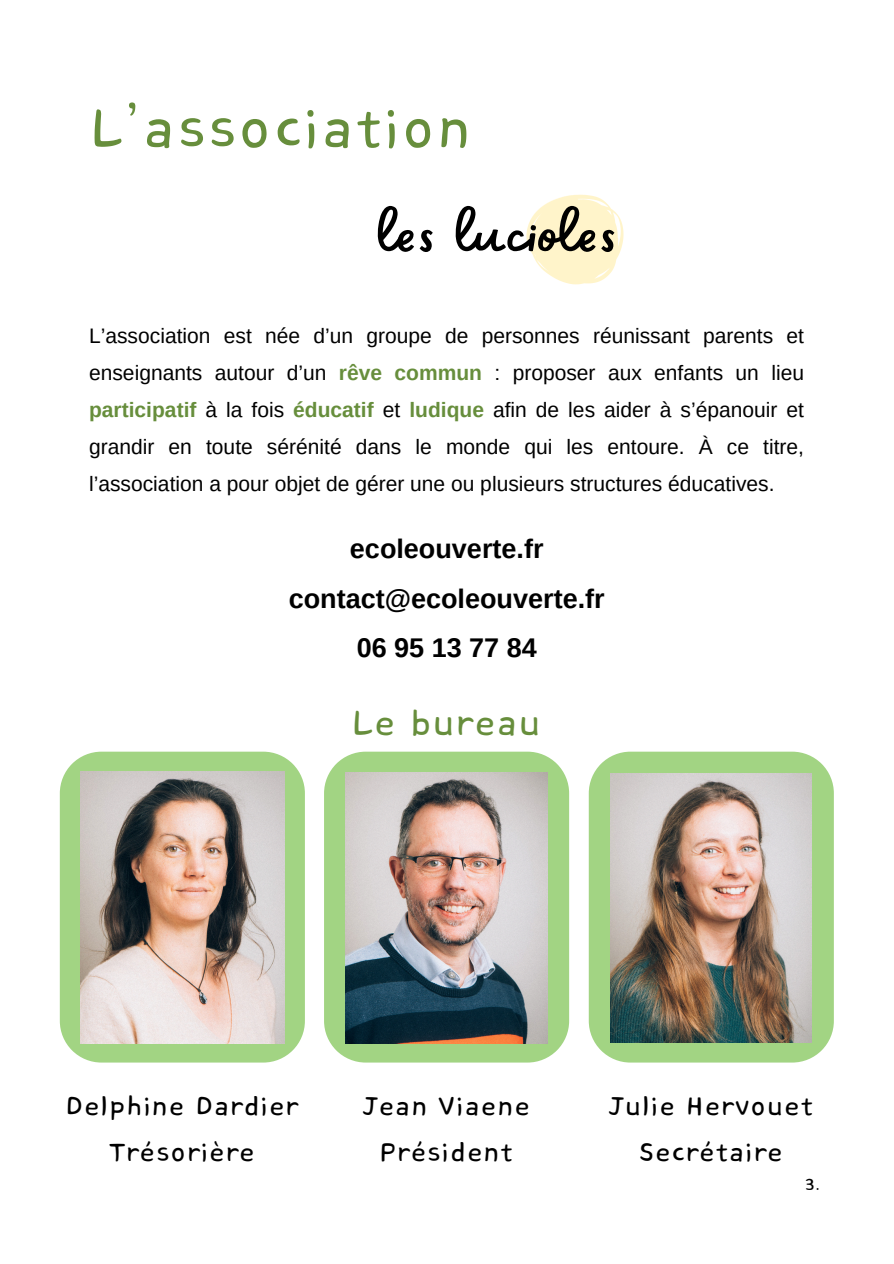
<style>
.page{position:relative;width:894px;height:1264px;background:#fff}
.page>*{position:absolute;margin:0;border:0;box-sizing:border-box;transform-origin:0 0}
.t1{font:69.75px/97.8px "Core Bandi Face";color:#678e3c}
.t2{font:45px "Core Bandi Face";color:#678e3c}
.t3{font:33px/46.2px "Core Bandi Face";color:#000;text-align:center}
.t4{font:700 27px/49.5px "Arimo";color:#000;text-align:center}
.t5{font:21px/37.2px "Arimo";color:#000;text-align:justify}
.t6{font:21px "Core Bandi Face";color:#000}
.s1{font-family:"Sweet Apricot";color:#000}
.s2{font-weight:700;color:#678e3c}
</style>
<div class="page">
<svg style="left:60px;top:751px;width:245px;height:311px;fill:#a2d483"></svg>
<svg style="left:526px;top:195px;width:97px;height:89px"></svg>
<svg style="left:324px;top:751px;width:245px;height:311px;fill:#a2d483"></svg>
<svg style="left:588px;top:751px;width:245px;height:311px;fill:#a2d483"></svg>
<img style="left:80px;top:771px;width:204px;height:272px">
<img style="left:345px;top:772px;width:202px;height:271px">
<img style="left:610px;top:773px;width:201px;height:269px">
<h4 class="t1" style="left:380px;top:82px;width:240px;text-indent:-290px">L’association<br><span class="s1">les lucioles</span></h4>
<p class="t5" style="left:89px;top:317px;width:716px">L’association est née d’un groupe de personnes réunissant parents et enseignants autour d’un <span class="s2">rêve commun</span> : proposer aux enfants un lieu <span class="s2">participatif</span> à la fois <span class="s2">éducatif</span> et <span class="s2">ludique</span> afin de les aider à s’épanouir et grandir en toute sérénité dans le monde qui les entoure. À ce titre, l’association a pour objet de gérer une ou plusieurs structures éducatives.</p>
<h3 class="t4" style="left:288px;top:524px;width:317px">ecoleouverte.fr contact@ecoleouverte.fr<br>06 95 13 77 84</h3>
<h2 class="t2" style="left:351px;top:699px;width:192px">Le bureau</h2>
<h3 class="t3" style="left:66px;top:1084px;width:235px">Delphine Dardier<br>Trésorière</h3>
<p class="t3" style="left:362px;top:1084px;width:170px">Jean Viaene<br>Président</p>
<p class="t3" style="left:608px;top:1084px;width:207px">Julie Hervouet<br>Secrétaire</p>
<h3 class="t6" style="left:804px;top:1173px;width:17px">3.</h3>
</div>
